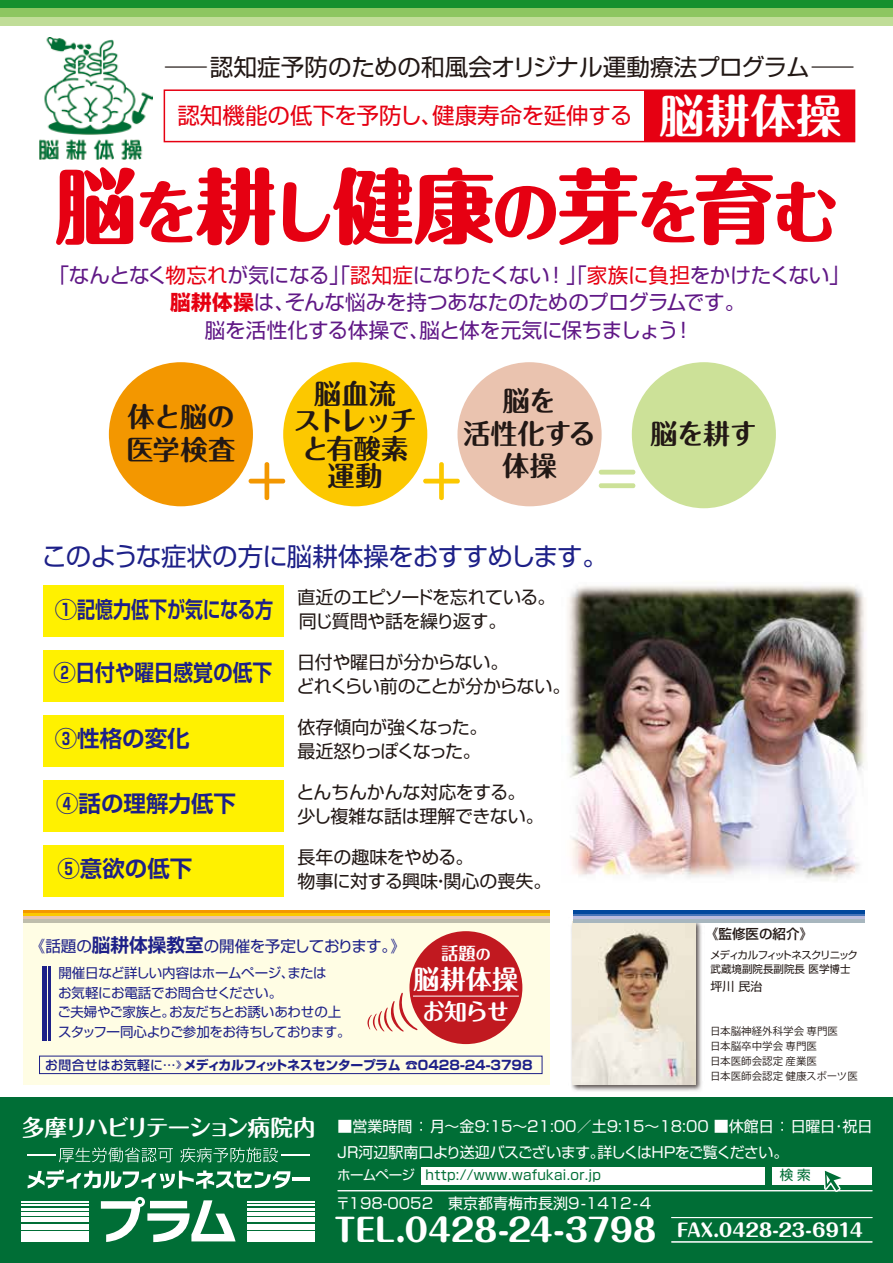
<style>
.page{position:relative;width:893px;height:1263px;background:#fff}
.page>*{position:absolute;margin:0;border:0;box-sizing:border-box;transform-origin:0 0}
.t1{font:800 81.3px "Maru Fo Pro";color:#e60012}
.t2{font:500 54.45px "Maru Fo Pro";color:#f39700}
.t3{font:500 54.45px "Maru Fo Pro";color:#fcc800}
.t4{font:500 54.45px "Maru Fo Pro";color:#cce198}
.t5{font:800 31.5px "Maru Fo Pro";letter-spacing:-.035em;color:#fff;scale:.95 1}
.t6{font:700 27.3px/32.7px "Maru Fo Pro";letter-spacing:-.02em;color:#221815}
.t7{font:700 27.3px/27.3px "Maru Fo Pro";letter-spacing:-.05em;color:#221815;text-align:center}
.t8{font:700 26.1px "Maru Fo Pro";color:#fff}
.t9{font:25.5px "Shin Go Pro";letter-spacing:-.03em;color:#1d2088}
.t10{font:23.55px "Shin Go Pro";letter-spacing:-.005em;color:#221815}
.t11{font:700 22.5px "Shin Go Pro De";color:#1d2088}
.t12{font:22.5px "Shin Go Pro";color:#e60012}
.t13{font:700 22.5px "Maru Fo Pro";letter-spacing:-.06em;color:#fff}
.t14{font:20.55px "Shin Go Pro";letter-spacing:-.015em;color:#601886}
.t15{font:18px/24.2px "Shin Go Pro";letter-spacing:-.025em;color:#221815}
.t16{font:18px/24.2px "Shin Go Pro";color:#221815}
.t17{font:18px/24.2px "Shin Go Pro";letter-spacing:-.09em;color:#221815}
.t18{font:700 17.4px "Maru Fo Pro";color:#fff}
.t19{font:15.45px "Shin Go Pro";letter-spacing:-.03em;color:#1d2088}
.t20{font:15px "Shin Go Pro";color:#fff}
.t21{font:15px "Shin Go Pro";letter-spacing:-.05em;color:#fff}
.t22{font:13.5px/19.5px "Shin Go Pro";letter-spacing:-.03em;color:#1d2088}
.t23{font:13.5px "Shin Go Pro";letter-spacing:.025em;color:#006e36}
.t24{font:500 13.5px "Shin Go Pro";color:#221815}
.t25{font:700 12.9px "Shin Go Pro";letter-spacing:-.025em;color:#1d2088}
.t26{font:12px "Shin Go Pro";color:#221815}
.t27{font:10.5px/15px "Koz Go Pro";color:#221815}
.t28{font:10.5px/13.5px "Shin Go Pro";letter-spacing:-.04em;color:#221815}
.s1{font-weight:300;font-stretch:expanded}
.s2{font-family:"Maru Fo Pro";font-weight:700;font-size:45.45px;color:#fff}
.s3{font-size:66.9px}
.s4{color:#e60012}
.s5{font-weight:700;color:#e60012}
.s6{font-family:"Shin Go Pro De";font-weight:700;font-size:18.6px}
.s7{font-size:15px}
.s8{font-weight:500}
.s9{font-weight:500;font-size:8.7px}
.s10{color:#fff}
</style>
<div class="page">
<div style="left:109px;top:362px;width:144px;height:144px;background:#f39700;border-radius:50%"></div>
<div style="left:283px;top:362px;width:144px;height:144px;background:#fcc800;border-radius:50%"></div>
<div style="left:457px;top:362px;width:145px;height:144px;background:#eac3af;border-radius:50%"></div>
<div style="left:632px;top:362px;width:144px;height:146px;background:#cce198;border-radius:50%"></div>
<div style="left:43px;top:585px;width:241px;height:51px;background:#fff100"></div>
<div style="left:43px;top:650px;width:241px;height:51px;background:#fff100"></div>
<div style="left:43px;top:715px;width:241px;height:51px;background:#fff100"></div>
<div style="left:43px;top:780px;width:241px;height:51px;background:#fff100"></div>
<div style="left:43px;top:845px;width:241px;height:51px;background:#fff100"></div>
<div style="left:164px;top:89px;width:691px;height:53px;border:2px solid #e60012"></div>
<div style="left:644px;top:90px;width:210px;height:52px;background:#e60012"></div>
<div style="left:0;top:0;width:893px;height:26px;background:#16902e"></div>
<div style="left:0;top:9px;width:893px;height:17px;background:#8dc661"></div>
<div style="left:0;top:17px;width:893px;height:9px;background:#c0dd98"></div>
<img style="left:571px;top:921px;width:133px;height:170px">
<img style="left:573px;top:922px;width:122px;height:163px">
<hr style="left:573px;top:913px;width:292px;height:3px;background:#4774b9">
<hr style="left:573px;top:910px;width:292px;height:3px;background:#00479d">
<hr style="left:573px;top:916px;width:292px;height:3px;background:#bbbcde">
<hr style="left:573px;top:919px;width:292px;height:3px;background:#a7b6be">
<div style="left:0;top:1097px;width:893px;height:166px;background:#006e36"></div>
<svg style="left:101px;top:1197px;width:135px;height:45px"></svg>
<div style="left:21px;top:1231px;width:68px;height:11px;background:#fff"></div>
<div style="left:21px;top:1224px;width:68px;height:5px;background:#fff"></div>
<div style="left:21px;top:1217px;width:68px;height:5px;background:#fff"></div>
<hr style="left:21px;top:1212px;width:68px;height:3px;background:#fff">
<hr style="left:21px;top:1208px;width:68px;height:2px;background:#fff">
<hr style="left:21px;top:1204px;width:68px;height:2px;background:#fff">
<hr style="left:21px;top:1201px;width:68px;height:1px;background:#fff">
<div style="left:247px;top:1231px;width:68px;height:11px;background:#fff"></div>
<div style="left:247px;top:1224px;width:68px;height:5px;background:#fff"></div>
<div style="left:247px;top:1217px;width:68px;height:5px;background:#fff"></div>
<hr style="left:247px;top:1212px;width:68px;height:3px;background:#fff">
<hr style="left:247px;top:1208px;width:68px;height:2px;background:#fff">
<hr style="left:247px;top:1204px;width:68px;height:2px;background:#fff">
<hr style="left:247px;top:1201px;width:68px;height:1px;background:#fff">
<svg style="left:28px;top:1170px;width:262px;height:19px"></svg>
<hr style="left:292px;top:1177px;width:18px;height:3px;background:#fff">
<svg style="left:27px;top:1147px;width:146px;height:15px"></svg>
<svg style="left:180px;top:1147px;width:129px;height:15px"></svg>
<hr style="left:671px;top:1241px;width:201px;height:1px;background:#fff">
<hr style="left:671px;top:1217px;width:201px;height:1px;background:#fff">
<hr style="left:338px;top:1190px;width:534px;height:1px;background:#fff">
<div style="left:421px;top:1167px;width:343px;height:17px;background:#fff"></div>
<div style="left:772px;top:1167px;width:100px;height:17px;background:#fff"></div>
<svg style="left:821px;top:1170px;width:29px;height:22px"></svg>
<img style="left:568px;top:585px;width:298px;height:296px">
<div style="left:23px;top:910px;width:527px;height:175px;background:#fffde4"></div>
<hr style="left:23px;top:910px;width:527px;height:3px;background:#f39700">
<hr style="left:23px;top:913px;width:527px;height:3px;background:#fcc800">
<hr style="left:23px;top:916px;width:527px;height:3px;background:#eac3af">
<hr style="left:23px;top:919px;width:527px;height:3px;background:#bfbeac">
<div style="left:409px;top:931px;width:113px;height:113px;background:#c11920;border-radius:50%"></div>
<hr style="left:413px;top:996px;width:106px;height:1px;background:#fff">
<svg style="left:367px;top:993px;width:51px;height:39px"></svg>
<div style="left:39px;top:1056px;width:503px;height:18px;border:1px solid #1d2088"></div>
<hr style="left:42px;top:966px;width:4px;height:74px;background:#1d2088">
<hr style="left:48px;top:966px;width:3px;height:74px;background:#1d2088">
<img style="left:39px;top:38px;width:113px;height:121px">
<p class="t10" style="left:163px;top:48px;width:695px"><span class="s1">ー</span>認知症予防のための和風会オリジナル運動療法プログラム<span class="s1">ー</span></p>
<p class="t12" style="left:177px;top:97px;width:666px">認知機能の低下を予防し、健康寿命を延伸する <span class="s2">脳耕体操</span></p>
<h1 class="t1" style="left:56px;top:141px;width:785px">脳<span class="s3">を</span>耕<span class="s3">し</span>健康<span class="s3">の</span>芽<span class="s3">を</span>育<span class="s3">む</span></h1>
<p class="t14" style="left:48px;top:258px;width:803px">「なんとなく<span class="s4">物忘れ</span>が気になる」「<span class="s4">認知症</span>になりたくない！」「<span class="s4">家族に負担</span>をかけたくない」</p>
<p class="t14" style="left:170px;top:286px;width:577px"><span class="s5">脳耕体操</span>は、そんな悩みを持つあなたのためのプログラムです。</p>
<p class="t14" style="left:205px;top:313px;width:491px">脳を活性化する体操で、脳と体を元気に保ちましょう！</p>
<h3 class="t6" style="left:126px;top:397px;width:110px">体と脳の医学検査</h3>
<h3 class="t7" style="left:293px;top:377px;width:125px">脳血流<br>ストレッチと有酸素運動</h3>
<h3 class="t6" style="left:463px;top:381px;width:134px;text-align:center">脳を<br>活性化する体操</h3>
<h2 class="t2" style="left:246px;top:439px;width:42px">+</h2>
<h2 class="t3" style="left:421px;top:439px;width:42px">+</h2>
<h2 class="t4" style="left:597px;top:436px;width:42px">=</h2>
<h3 class="t6" style="left:651px;top:414px;width:108px">脳を耕す</h3>
<p class="t9" style="left:42px;top:535px;width:568px">このような症状の方に脳耕体操をおすすめします。</p>
<p class="t11" style="left:55px;top:591px;width:220px">①記憶力低下が気になる方</p>
<p class="t11" style="left:53px;top:654px;width:221px">②日付や曜日感覚の低下</p>
<p class="t11" style="left:55px;top:719px;width:136px">③性格の変化</p>
<p class="t11" style="left:56px;top:784px;width:181px">④話の理解力低下</p>
<p class="t11" style="left:57px;top:850px;width:137px">⑤意欲の低下</p>
<p class="t15" style="left:297px;top:583px;width:260px">直近のエピソードを忘れている。同じ質問や話を繰り返す。</p>
<p class="t15" style="left:297px;top:648px;width:275px">日付や曜日が分からない。<br>どれくらい前のことが分からない。</p>
<p class="t17" style="left:297px;top:713px;width:192px">依存傾向が強くなった。最近怒りっぽくなった。</p>
<p class="t15" style="left:296px;top:778px;width:249px">とんちんかんな対応をする。少し複雑な話は理解できない。</p>
<p class="t16" style="left:297px;top:843px;width:256px">長年の趣味をやめる。<br>物事に対する興味・関心の喪失。</p>
<p class="t19" style="left:30px;top:933px;width:378px">《話題の<span class="s6">脳耕体操教室</span>の開催を予定しております。》</p>
<p class="t22" style="left:58px;top:962px;width:294px">開催日など詳しい内容はホームページ、または<br>お気軽にお電話でお問合せください。<br>ご夫婦やご家族と。お友だちとお誘いあわせの上スタッフ一同心よりご参加をお待ちしております。</p>
<p class="t18" style="left:441px;top:939px;width:51px">話題<span class="s7">の</span></p>
<p class="t8" style="left:414px;top:958px;width:106px">脳耕体操</p>
<p class="t13" style="left:422px;top:993px;width:88px">お知らせ</p>
<p class="t25" style="left:45px;top:1055px;width:489px"><span class="s8">お問合せはお気軽に…</span><span class="s9">》</span>メディカルフィットネスセンタープラム ☎0428-24-3798</p>
<p class="t24" style="left:705px;top:923px;width:109px">《監修医の紹介》</p>
<p class="t28" style="left:710px;top:947px;width:149px">メディカルフィットネスクリニック武蔵境副院長副院長 医学博士</p>
<p class="t26" style="left:710px;top:977px;width:53px">坪川 民治</p>
<p class="t27" style="left:710px;top:1024px;width:149px">日本脳神経外科学会 専門医<br>日本脳卒中学会 専門医<br>日本医師会認定 産業医<br>日本医師会認定 健康スポーツ医</p>
<p class="t13" style="left:22px;top:1109px;width:295px">多摩リハビリテーション病院内</p>
<p class="t20" style="left:338px;top:1114px;width:536px">■営業時間 ： 月～金9:15～21:00／土9:15～18:00 ■休館日 ： 日曜日･祝日</p>
<p class="t21" style="left:338px;top:1140px;width:452px">JR河辺駅南口より送迎バスございます。詳しくはＨＰをご覧ください。</p>
<p class="t23" style="left:337px;top:1164px;width:265px"><span class="s10">ホームページ</span> http://www.wafukai.or.jp</p>
<p class="t23" style="left:780px;top:1164px;width:32px">検 索</p>
<p class="t20" style="left:336px;top:1191px;width:317px">〒198-0052 東京都青梅市長渕9-1412-4</p>
<h3 class="t5" style="left:335px;top:1205px;width:558px">TEL.0428-24-3798 <sup>FAX.0428-23-6914</sup></h3>
</div>
